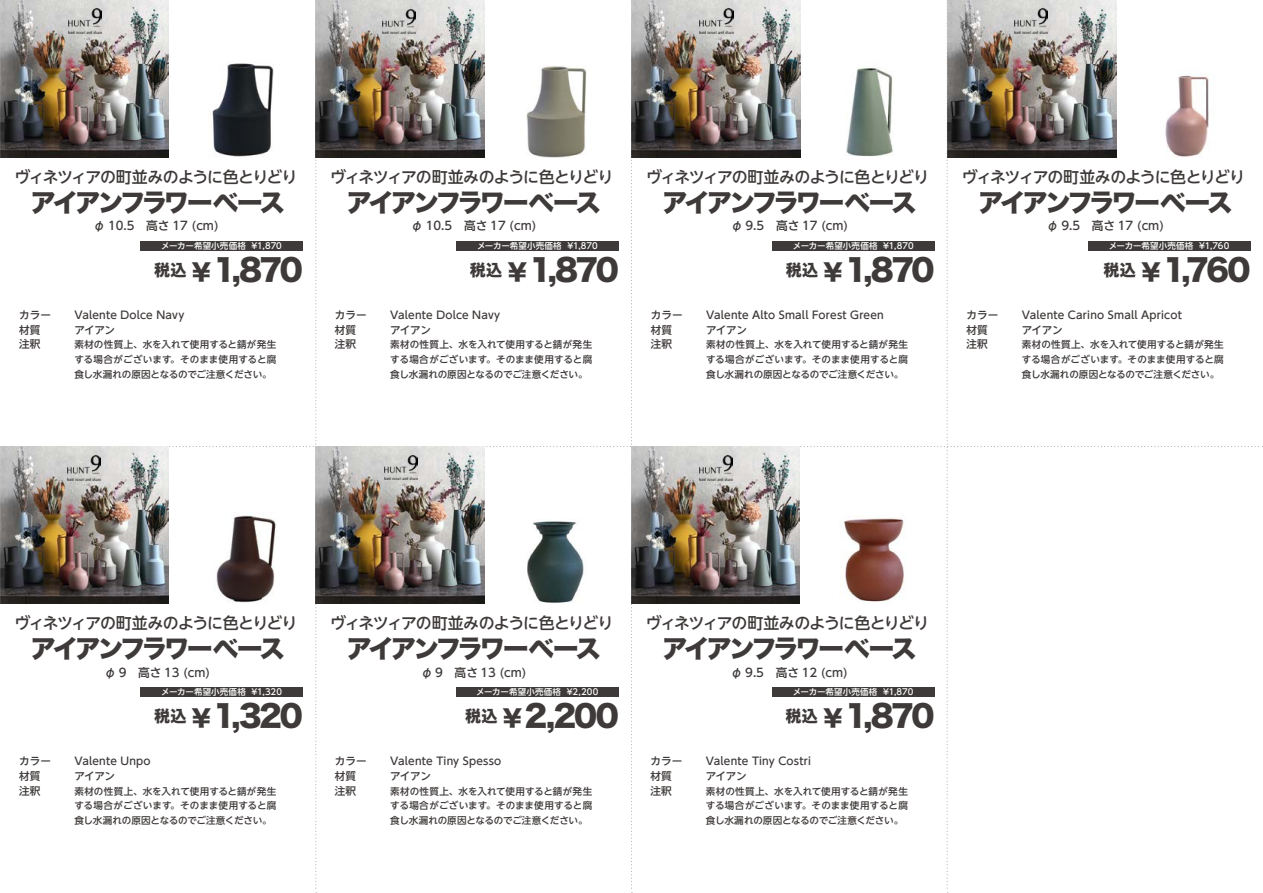
<style>
.page{position:relative;width:1263px;height:893px;background:#fff}
.page>*{position:absolute;margin:0;border:0;box-sizing:border-box;transform-origin:0 0}
.t1{font:29.7px "Hira Kaku Std W8";letter-spacing:-.09em;color:#3e3a39}
.t2{font:25.5px "Hira Kaku Std W8";letter-spacing:-.125em;color:#3e3a39}
.t3{font:500 15.9px "MJSUD Shin Go NT";letter-spacing:-.075em;color:#3e3a39}
.t4{font:500 11.7px "MJSUD Shin Go NT";color:#3e3a39}
.t5{font:500 10.65px/14.9px "MJSUD Shin Go NT";letter-spacing:.015em;color:#3e3a39}
.t6{font:500 9.6px/14.9px "MJSUD Shin Go NT";letter-spacing:-.005em;color:#3e3a39;text-align:justify}
.t7{font:500 8.55px "MJSUD Shin Go NT";letter-spacing:.01em;color:#fff}
.s1{font-size:23.4px}
</style>
<div class="page">
<img style="left:947px;top:0;width:169px;height:157px">
<div style="left:1088px;top:241px;width:162px;height:9px;background:#3e3a39"></div>
<img style="left:1165px;top:75px;width:44px;height:82px">
<img style="left:1014px;top:9px;width:33px;height:24px">
<img style="left:632px;top:0;width:168px;height:157px">
<div style="left:772px;top:241px;width:162px;height:9px;background:#3e3a39"></div>
<img style="left:845px;top:68px;width:48px;height:89px">
<img style="left:700px;top:9px;width:33px;height:24px">
<img style="left:316px;top:0;width:169px;height:157px">
<div style="left:456px;top:241px;width:163px;height:9px;background:#3e3a39"></div>
<img style="left:526px;top:66px;width:61px;height:91px">
<img style="left:383px;top:9px;width:33px;height:25px">
<img style="left:0;top:0;width:169px;height:157px">
<div style="left:140px;top:241px;width:163px;height:9px;background:#3e3a39"></div>
<img style="left:212px;top:63px;width:62px;height:94px">
<img style="left:68px;top:9px;width:33px;height:24px">
<img style="left:316px;top:446px;width:169px;height:158px">
<img style="left:0;top:446px;width:169px;height:158px">
<div style="left:456px;top:687px;width:163px;height:10px;background:#3e3a39"></div>
<div style="left:140px;top:687px;width:163px;height:10px;background:#3e3a39"></div>
<img style="left:527px;top:521px;width:57px;height:82px">
<img style="left:216px;top:515px;width:60px;height:88px">
<img style="left:384px;top:455px;width:33px;height:25px">
<img style="left:68px;top:455px;width:33px;height:25px">
<img style="left:631px;top:446px;width:169px;height:158px">
<div style="left:772px;top:687px;width:162px;height:10px;background:#3e3a39"></div>
<img style="left:843px;top:518px;width:62px;height:84px">
<img style="left:699px;top:455px;width:33px;height:25px">
<h3 class="t3" style="left:14px;top:166px;width:285px">ヴィネツィアの町並みのように色とりどり</h3>
<h2 class="t2" style="left:31px;top:188px;width:256px">アイアンフラワーベース</h2>
<p class="t4" style="left:94px;top:218px;width:126px">φ 10.5　高さ 17 (cm)</p>
<h3 class="t3" style="left:330px;top:166px;width:285px">ヴィネツィアの町並みのように色とりどり</h3>
<h2 class="t2" style="left:346px;top:188px;width:256px">アイアンフラワーベース</h2>
<p class="t4" style="left:411px;top:218px;width:126px">φ 10.5　高さ 17 (cm)</p>
<h3 class="t3" style="left:646px;top:166px;width:285px">ヴィネツィアの町並みのように色とりどり</h3>
<h2 class="t2" style="left:662px;top:188px;width:256px">アイアンフラワーベース</h2>
<p class="t4" style="left:731px;top:218px;width:118px">φ 9.5　高さ 17 (cm)</p>
<h3 class="t3" style="left:962px;top:166px;width:285px">ヴィネツィアの町並みのように色とりどり</h3>
<h2 class="t2" style="left:978px;top:188px;width:256px">アイアンフラワーベース</h2>
<p class="t4" style="left:1047px;top:218px;width:118px">φ 9.5　高さ 17 (cm)</p>
<p class="t7" style="left:161px;top:240px;width:122px">メーカー希望小売価格 ¥1,870</p>
<p class="t7" style="left:477px;top:240px;width:122px">メーカー希望小売価格 ¥1,870</p>
<p class="t7" style="left:793px;top:240px;width:122px">メーカー希望小売価格 ¥1,870</p>
<p class="t7" style="left:1109px;top:240px;width:122px">メーカー希望小売価格 ¥1,760</p>
<h1 class="t1" style="left:154px;top:253px;width:150px"><sup>税込</sup> <span class="s1">¥</span> 1,870</h1>
<h1 class="t1" style="left:470px;top:253px;width:150px"><sup>税込</sup> <span class="s1">¥</span> 1,870</h1>
<h1 class="t1" style="left:786px;top:253px;width:150px"><sup>税込</sup> <span class="s1">¥</span> 1,870</h1>
<h1 class="t1" style="left:1103px;top:253px;width:148px"><sup>税込</sup> <span class="s1">¥</span> 1,760</h1>
<p class="t5" style="left:19px;top:307px;width:33px">カラー材質注釈</p>
<p class="t5" style="left:74px;top:307px;width:111px">Valente Dolce Navyアイアン</p>
<p class="t6" style="left:74px;top:337px;width:203px">素材の性質上、水を入れて使用すると錆が発生する場合がございます。そのまま使用すると腐食し水漏れの原因となるのでご注意ください。</p>
<p class="t5" style="left:335px;top:307px;width:33px">カラー材質注釈</p>
<p class="t5" style="left:390px;top:307px;width:111px">Valente Dolce Navyアイアン</p>
<p class="t6" style="left:390px;top:337px;width:203px">素材の性質上、水を入れて使用すると錆が発生する場合がございます。そのまま使用すると腐食し水漏れの原因となるのでご注意ください。</p>
<p class="t5" style="left:651px;top:307px;width:33px">カラー材質注釈</p>
<p class="t5" style="left:706px;top:307px;width:179px">Valente Alto Small Forest Greenアイアン</p>
<p class="t6" style="left:706px;top:337px;width:203px">素材の性質上、水を入れて使用すると錆が発生する場合がございます。そのまま使用すると腐食し水漏れの原因となるのでご注意ください。</p>
<p class="t5" style="left:966px;top:307px;width:33px">カラー材質注釈</p>
<p class="t5" style="left:1022px;top:307px;width:161px">Valente Carino Small Apricotアイアン</p>
<p class="t6" style="left:1022px;top:337px;width:203px">素材の性質上、水を入れて使用すると錆が発生する場合がございます。そのまま使用すると腐食し水漏れの原因となるのでご注意ください。</p>
<h3 class="t3" style="left:14px;top:612px;width:285px">ヴィネツィアの町並みのように色とりどり</h3>
<h3 class="t3" style="left:330px;top:612px;width:285px">ヴィネツィアの町並みのように色とりどり</h3>
<h2 class="t2" style="left:31px;top:634px;width:256px">アイアンフラワーベース</h2>
<h2 class="t2" style="left:346px;top:634px;width:256px">アイアンフラワーベース</h2>
<p class="t4" style="left:105px;top:664px;width:107px">φ 9　高さ 13 (cm)</p>
<p class="t4" style="left:421px;top:664px;width:107px">φ 9　高さ 13 (cm)</p>
<h3 class="t3" style="left:646px;top:612px;width:285px">ヴィネツィアの町並みのように色とりどり</h3>
<h2 class="t2" style="left:662px;top:634px;width:256px">アイアンフラワーベース</h2>
<p class="t4" style="left:731px;top:664px;width:118px">φ 9.5　高さ 12 (cm)</p>
<p class="t7" style="left:161px;top:686px;width:122px">メーカー希望小売価格 ¥1,320</p>
<p class="t7" style="left:476px;top:686px;width:124px">メーカー希望小売価格 ¥2,200</p>
<p class="t7" style="left:793px;top:686px;width:122px">メーカー希望小売価格 ¥1,870</p>
<h1 class="t1" style="left:154px;top:700px;width:150px"><sup>税込</sup> <span class="s1">¥</span> 1,320</h1>
<h1 class="t1" style="left:465px;top:700px;width:155px"><sup>税込</sup> <span class="s1">¥</span> 2,200</h1>
<h1 class="t1" style="left:785px;top:700px;width:150px"><sup>税込</sup> <span class="s1">¥</span> 1,870</h1>
<p class="t5" style="left:19px;top:753px;width:33px">カラー材質注釈</p>
<p class="t5" style="left:390px;top:753px;width:113px">Valente Tiny Spessoアイアン</p>
<p class="t5" style="left:74px;top:753px;width:78px">Valente Unpoアイアン</p>
<p class="t6" style="left:74px;top:783px;width:203px">素材の性質上、水を入れて使用すると錆が発生する場合がございます。そのまま使用すると腐食し水漏れの原因となるのでご注意ください。</p>
<p class="t5" style="left:335px;top:753px;width:33px">カラー材質注釈</p>
<p class="t6" style="left:390px;top:783px;width:203px">素材の性質上、水を入れて使用すると錆が発生する場合がございます。そのまま使用すると腐食し水漏れの原因となるのでご注意ください。</p>
<p class="t5" style="left:651px;top:753px;width:33px">カラー材質注釈</p>
<p class="t5" style="left:706px;top:753px;width:107px">Valente Tiny Costriアイアン</p>
<p class="t6" style="left:706px;top:783px;width:203px">素材の性質上、水を入れて使用すると錆が発生する場合がございます。そのまま使用すると腐食し水漏れの原因となるのでご注意ください。</p>
</div>
